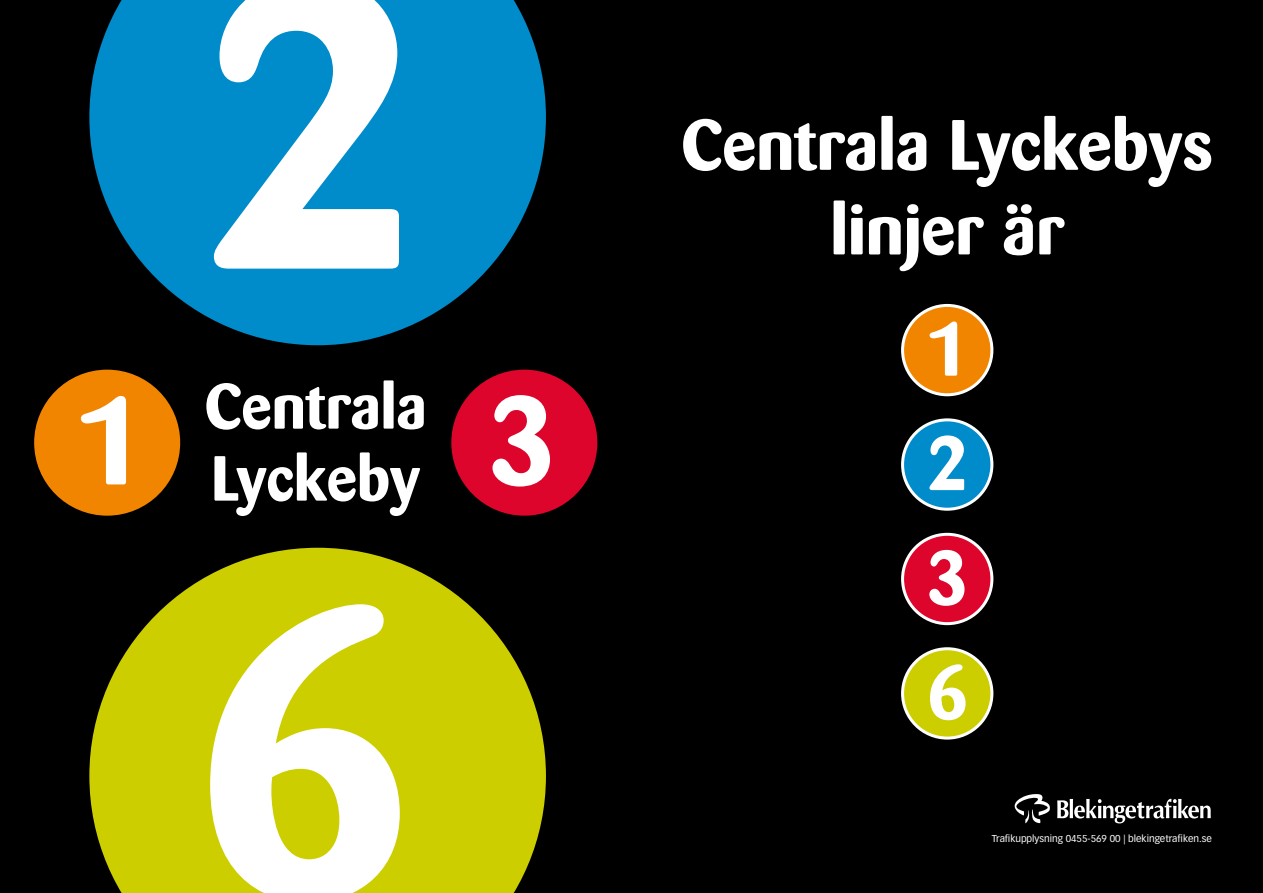
<style>
.page{position:relative;width:1263px;height:893px;background:#000}
.page>*{position:absolute;margin:0;border:0;box-sizing:border-box;transform-origin:0 0}
.t1{font:700 402.3px/626.8px "Barmeno";color:#fff}
.t2{font:700 75.45px "Barmeno";color:#fff}
.t3{font:700 70.5px/84.6px "Barmeno";color:#fff;text-align:center}
.t4{font:700 63px/72px "Barmeno";color:#fff;text-align:center}
.t5{font:9.75px "Vectora LH";color:#fff}
</style>
<div class="page">
<svg style="left:89px;top:0;width:457px;height:345px;fill:#008bcb"></svg>
<svg style="left:89px;top:548px;width:457px;height:345px;fill:#cdce00"></svg>
<div style="left:34px;top:370px;width:146px;height:146px;background:#f18500;border-radius:50%"></div>
<div style="left:451px;top:370px;width:146px;height:146px;background:#dd052b;border-radius:50%"></div>
<hr style="left:1262px;top:0;width:1px;height:893px;background:#fff">
<svg style="left:1014px;top:794px;width:36px;height:29px"></svg>
<svg style="left:1057px;top:799px;width:154px;height:24px"></svg>
<div style="left:902px;top:305px;width:90px;height:90px;background:#f18500;border-radius:50%"></div>
<div style="left:901px;top:304px;width:92px;height:92px;border:3px solid #fff;border-radius:50%"></div>
<div style="left:902px;top:534px;width:90px;height:90px;background:#dd052b;border-radius:50%"></div>
<div style="left:901px;top:533px;width:92px;height:92px;border:3px solid #fff;border-radius:50%"></div>
<div style="left:902px;top:420px;width:90px;height:89px;background:#008bcb;border-radius:50%"></div>
<div style="left:901px;top:418px;width:92px;height:93px;border:3px solid #fff;border-radius:50%"></div>
<div style="left:902px;top:649px;width:90px;height:89px;background:#cdce00;border-radius:50%"></div>
<div style="left:901px;top:647px;width:92px;height:93px;border:3px solid #fff;border-radius:50%"></div>
<h1 class="t1" style="left:196px;top:-186px;width:226px">2<br>6</h1>
<h3 class="t4" style="left:77px;top:370px;width:480px">Centrala<br><sup>1</sup> Lyckeby <sup>3</sup></h3>
<h3 class="t3" style="left:681px;top:103px;width:533px">Centrala Lyckebys linjer är</h3>
<h2 class="t2" style="left:927px;top:304px;width:42px">1</h2>
<h2 class="t2" style="left:927px;top:418px;width:42px">2</h2>
<h2 class="t2" style="left:927px;top:533px;width:42px">3</h2>
<h2 class="t2" style="left:927px;top:647px;width:42px">6</h2>
<p class="t5" style="left:992px;top:832px;width:222px">Trafikupplysning 0455-569 00 | blekingetrafiken.se</p>
</div>
